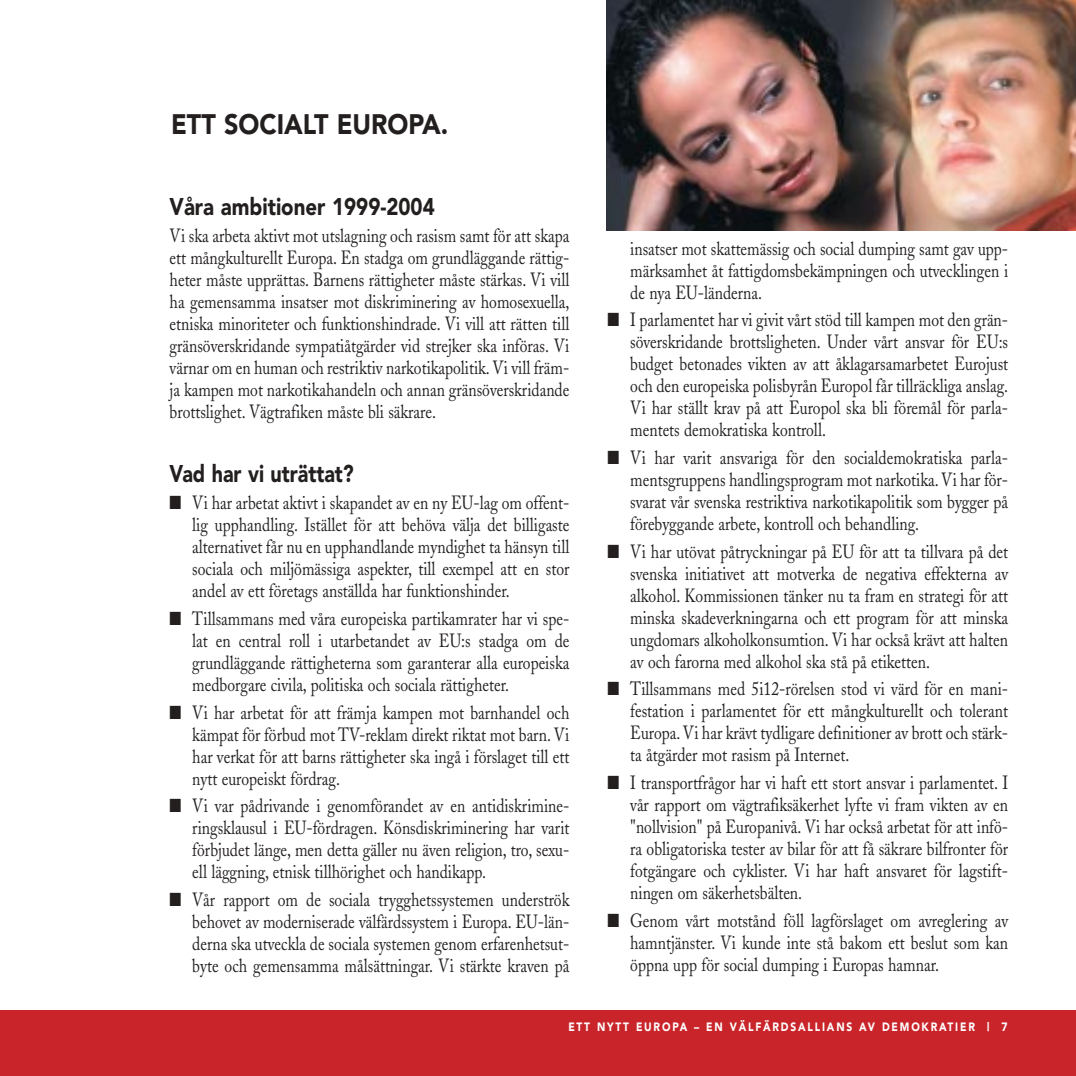
<style>
.page{position:relative;width:1076px;height:1076px;background:#fff}
.page>*{position:absolute;margin:0;border:0;box-sizing:border-box;transform-origin:0 0}
.t1{font:900 28px "Avenir";color:#231f1f;scale:.9 1}
.t2{font:900 24px "Avenir";color:#231f1f;scale:.85 1}
.t3{font:900 24px "Avenir";color:#231f1f;scale:.82 1}
.t4{font:19px/22px "Adobe Caslon";color:#231f1f;text-align:justify;scale:.82 1}
.t5{font:900 12px "Avenir";letter-spacing:.175em;color:#fff;scale:.85 1}
</style>
<div class="page">
<div style="left:0;top:1010px;width:1076px;height:66px;background:#c9242a"></div>
<img style="left:607px;top:0;width:469px;height:230px">
<h1 class="t1" style="left:171px;top:113px;width:310px">ETT SOCIALT EUROPA.</h1>
<p class="t2" style="left:170px;top:196px;width:313px">Våra ambitioner 1999-2004</p>
<p class="t4" style="left:170px;top:227px;width:489px">Vi ska arbeta aktivt mot utslagning och rasism samt för att skapa ett mångkulturellt Europa. En stadga om grundläggande rättig&shy;heter måste upprättas. Barnens rättigheter måste stärkas. Vi vill ha gemensamma insatser mot diskriminering av homosexuella, etniska minoriteter och funktionshindrade. Vi vill att rätten till gränsöverskridande sympatiåtgärder vid strejker ska införas. Vi värnar om en human och restriktiv narkotikapolitik. Vi vill främ&shy;ja kampen mot narkotikahandeln och annan gränsöverskridande brottslighet. Vägtrafiken måste bli säkrare.</p>
<p class="t3" style="left:170px;top:463px;width:226px">Vad har vi uträttat?</p>
<p class="t4" style="left:192px;top:494px;width:461px;text-indent:-23px">■ Vi har arbetat aktivt i skapandet av en ny EU-lag om offent&shy;lig upphandling. Istället för att behöva välja det billigaste alternativet får nu en upphandlande myndighet ta hänsyn till sociala och miljömässiga aspekter, till exempel att en stor andel av ett företags anställda har funktionshinder.</p>
<p class="t4" style="left:192px;top:610px;width:461px;text-indent:-23px">■ Tillsammans med våra europeiska partikamrater har vi spe&shy;lat en central roll i utarbetandet av EU:s stadga om de grundläggande rättigheterna som garanterar alla europeiska medborgare civila, politiska och sociala rättigheter.</p>
<p class="t4" style="left:192px;top:703px;width:461px;text-indent:-23px">■ Vi har arbetat för att främja kampen mot barnhandel och kämpat för förbud mot TV-reklam direkt riktat mot barn. Vi har verkat för att barns rättigheter ska ingå i förslaget till ett nytt europeiskt fördrag.</p>
<p class="t4" style="left:192px;top:797px;width:461px;text-indent:-23px">■ Vi var pådrivande i genomförandet av en antidiskrimine&shy;ringsklausul i EU-fördragen. Könsdiskriminering har varit förbjudet länge, men detta gäller nu även religion, tro, sexu&shy;ell läggning, etnisk tillhörighet och handikapp.</p>
<p class="t4" style="left:192px;top:891px;width:461px;text-indent:-23px">■ Vår rapport om de sociala trygghetssystemen underströk behovet av moderniserade välfärdssystem i Europa. EU-län&shy;derna ska utveckla de sociala systemen genom erfarenhetsut&shy;byte och gemensamma målsättningar. Vi stärkte kraven på</p>
<p class="t4" style="left:630px;top:239px;width:462px">insatser mot skattemässig och social dumping samt gav upp&shy;märksamhet åt fattigdomsbekämpningen och utvecklingen i de nya EU-länderna.</p>
<p class="t4" style="left:630px;top:311px;width:462px;text-indent:-23px">■ I parlamentet har vi givit vårt stöd till kampen mot den grän&shy;söverskridande brottsligheten. Under vårt ansvar för EU:s budget betonades vikten av att åklagarsamarbetet Eurojust och den europeiska polisbyrån Europol får tillräckliga anslag.<br>Vi har ställt krav på att Europol ska bli föremål för parla&shy;mentets demokratiska kontroll.</p>
<p class="t4" style="left:630px;top:449px;width:462px;text-indent:-23px">■ Vi har varit ansvariga för den socialdemokratiska parla&shy;mentsgruppens handlingsprogram mot narkotika. Vi har för&shy;svarat vår svenska restriktiva narkotikapolitik som bygger på förebyggande arbete, kontroll och behandling.</p>
<p class="t4" style="left:630px;top:542px;width:462px;text-indent:-23px">■ Vi har utövat påtryckningar på EU för att ta tillvara på det svenska initiativet att motverka de negativa effekterna av alkohol. Kommissionen tänker nu ta fram en strategi för att minska skadeverkningarna och ett program för att minska ungdomars alkoholkonsumtion. Vi har också krävt att halten av och farorna med alkohol ska stå på etiketten.</p>
<p class="t4" style="left:630px;top:680px;width:462px;text-indent:-23px">■ Tillsammans med 5i12-rörelsen stod vi värd för en mani&shy;festation i parlamentet för ett mångkulturellt och tolerant Europa. Vi har krävt tydligare definitioner av brott och stärk&shy;ta åtgärder mot rasism på Internet.</p>
<p class="t4" style="left:630px;top:774px;width:462px;text-indent:-23px">■ I transportfrågor har vi haft ett stort ansvar i parlamentet. I vår rapport om vägtrafiksäkerhet lyfte vi fram vikten av en "nollvision" på Europanivå. Vi har också arbetat för att infö&shy;ra obligatoriska tester av bilar för att få säkrare bilfronter för fotgängare och cyklister. Vi har haft ansvaret för lagstift&shy;ningen om säkerhetsbälten.</p>
<p class="t4" style="left:630px;top:911px;width:462px;text-indent:-23px">■ Genom vårt motstånd föll lagförslaget om avreglering av hamntjänster. Vi kunde inte stå bakom ett beslut som kan öppna upp för social dumping i Europas hamnar.</p>
<p class="t5" style="left:568px;top:1022px;width:518px">ETT NYTT EUROPA – EN VÄLFÄRDSALLIANS AV DEMOKRATIER | 7</p>
</div>
